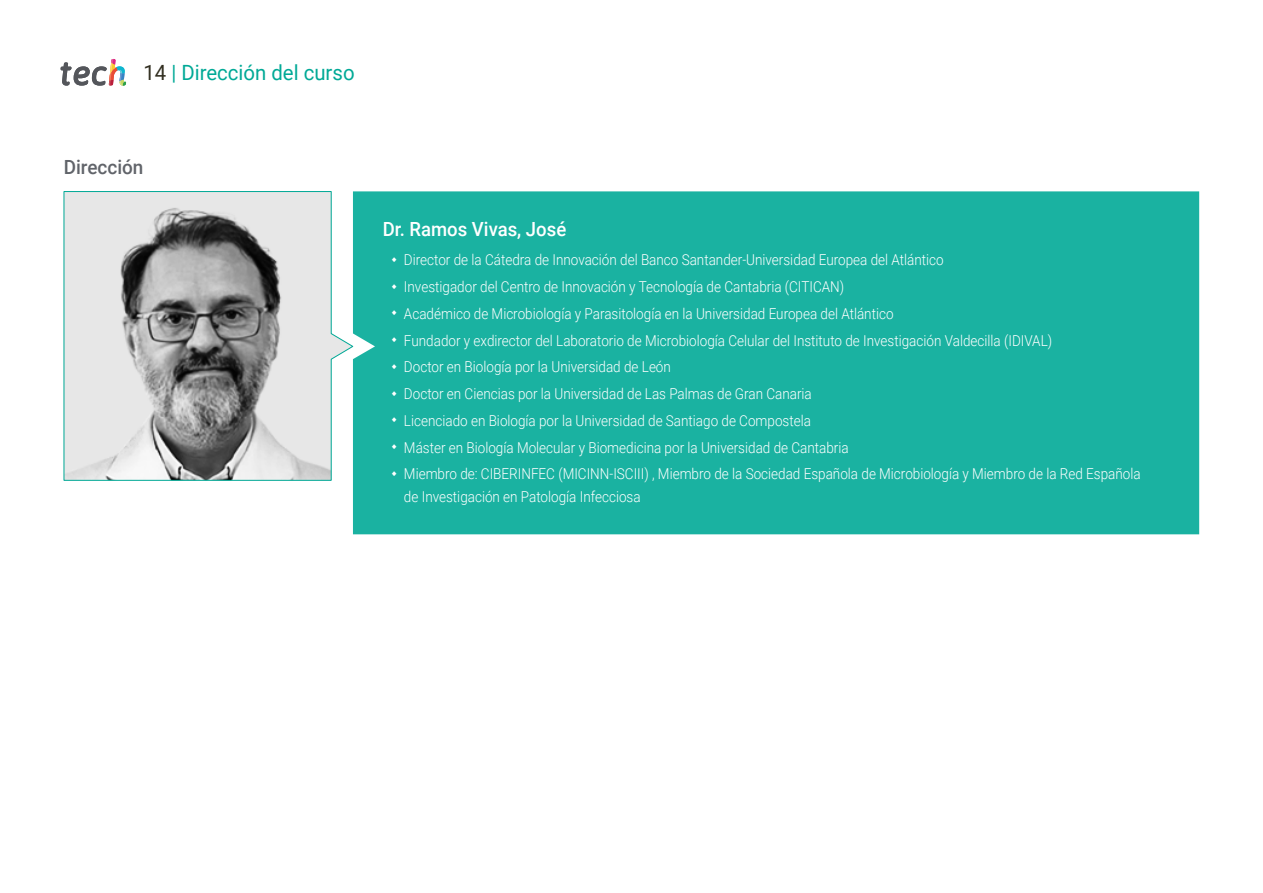
<style>
.page{position:relative;width:1263px;height:893px;background:#fff}
.page>*{position:absolute;margin:0;border:0;box-sizing:border-box;transform-origin:0 0}
.t1{font:21px "Roboto";color:#00a996}
.t2{font:500 19.5px "Roboto";color:#fff;scale:.95 1}
.t3{font:500 19.5px "Roboto";color:#61646a}
.t4{font:300 15px/26.7px "Roboto";color:#fff;scale:.9 1}
.s1{color:#312e20}
</style>
<div class="page">
<div style="left:353px;top:191px;width:846px;height:343px;background:#1ab2a1"></div>
<svg style="left:64px;top:191px;width:289px;height:290px;background:#bcbebd"></svg>
<svg style="left:61px;top:59px;width:65px;height:27px"></svg>
<svg style="left:392px;top:257px;width:5px;height:5px"></svg>
<svg style="left:392px;top:284px;width:5px;height:5px"></svg>
<svg style="left:392px;top:310px;width:5px;height:5px"></svg>
<svg style="left:392px;top:337px;width:5px;height:5px"></svg>
<svg style="left:392px;top:364px;width:5px;height:5px"></svg>
<svg style="left:392px;top:391px;width:5px;height:5px"></svg>
<svg style="left:392px;top:417px;width:5px;height:5px"></svg>
<svg style="left:392px;top:444px;width:5px;height:5px"></svg>
<svg style="left:392px;top:471px;width:5px;height:5px"></svg>
<h1 class="t1" style="left:144px;top:57px;width:213px"><span class="s1">14</span> | Dirección del curso</h1>
<h2 class="t3" style="left:64px;top:154px;width:81px">Dirección</h2>
<h2 class="t2" style="left:383px;top:215px;width:195px">Dr. Ramos Vivas, José</h2>
<p class="t4" style="left:404px;top:246px;width:820px">Director de la Cátedra de Innovación del Banco Santander-Universidad Europea del Atlántico<br>Investigador del Centro de Innovación y Tecnología de Cantabria (CITICAN)<br>Académico de Microbiología y Parasitología en la Universidad Europea del Atlántico<br>Fundador y exdirector del Laboratorio de Microbiología Celular del Instituto de Investigación Valdecilla (IDIVAL)<br>Doctor en Biología por la Universidad de León<br>Doctor en Ciencias por la Universidad de Las Palmas de Gran Canaria<br>Licenciado en Biología por la Universidad de Santiago de Compostela<br>Máster en Biología Molecular y Biomedicina por la Universidad de Cantabria<br>Miembro de: CIBERINFEC (MICINN-ISCIII) , Miembro de la Sociedad Española de Microbiología y Miembro de la Red Española</p>
<p class="t4" style="left:404px;top:483px;width:264px">de Investigación en Patología Infecciosa</p>
</div>
